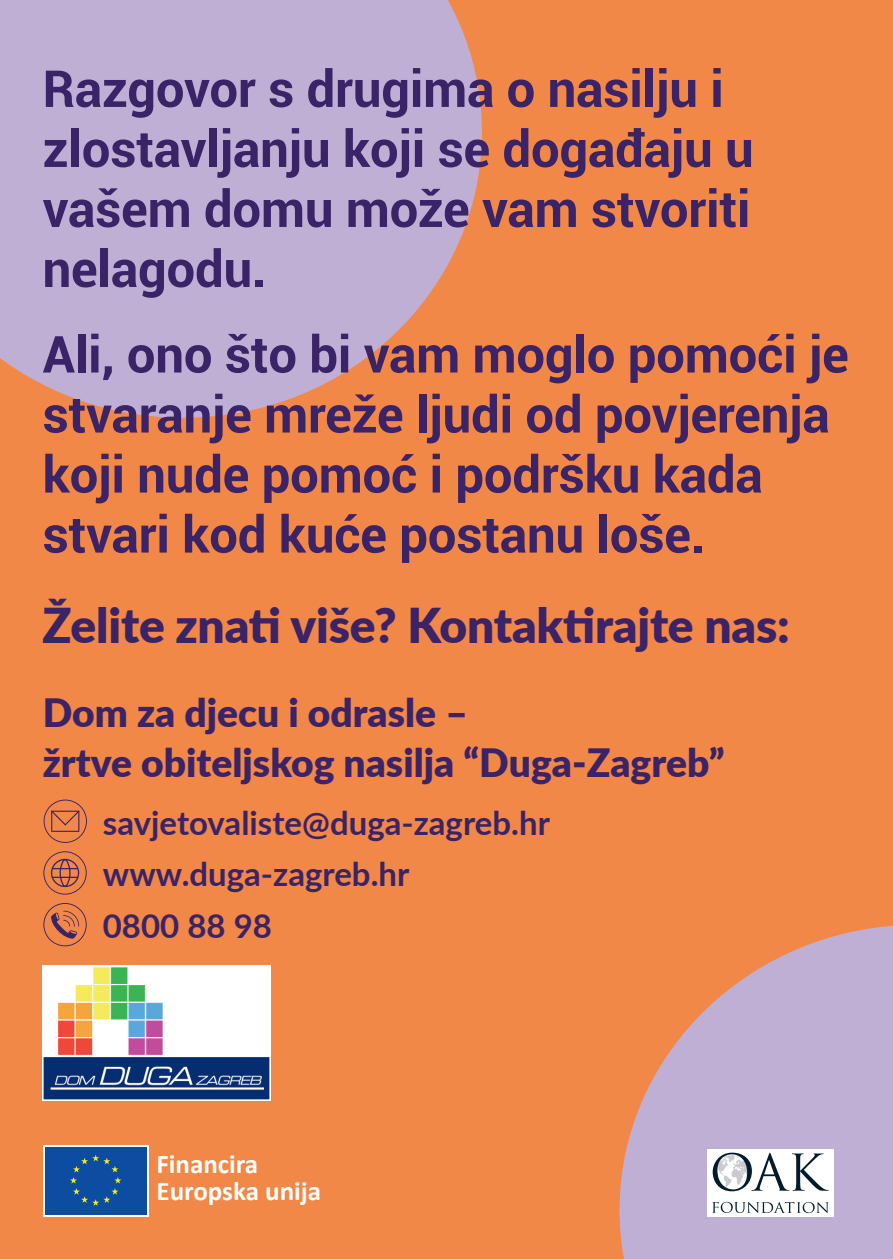
<style>
.page{position:relative;width:893px;height:1259px;background:#f18847}
.page>*{position:absolute;margin:0;border:0;box-sizing:border-box;transform-origin:0 0}
.t1{font:700 51px/60px "Roboto";letter-spacing:-.005em;color:#3b2367}
.t2{font:900 48px "Lato";letter-spacing:-.005em;color:#3b2367}
.t3{font:900 39px "Lato";color:#3b2367}
.t4{font:700 33px "Lato";color:#3b2367}
.t5{font:700 27px "Calibri";color:#fff}
</style>
<div class="page">
<svg style="left:620px;top:924px;width:273px;height:335px;background:#caa6b4"></svg>
<svg style="left:0;top:0;width:482px;height:418px;background:#c5aac3"></svg>
<svg style="left:43px;top:1144px;width:106px;height:72px"></svg>
<div style="left:45px;top:1146px;width:102px;height:68px;background:#0d4da1"></div>
<svg style="left:70px;top:1155px;width:51px;height:50px"></svg>
<div style="left:707px;top:1149px;width:126px;height:67px;background:#fff"></div>
<svg style="left:712px;top:1201px;width:117px;height:12px"></svg>
<svg style="left:713px;top:1152px;width:116px;height:39px"></svg>
<svg style="left:44px;top:799px;width:43px;height:44px;background:#d6794b"></svg>
<svg style="left:43px;top:851px;width:44px;height:43px;background:#ce744c"></svg>
<svg style="left:43px;top:903px;width:44px;height:43px;background:#ce744c"></svg>
<img style="left:42px;top:965px;width:229px;height:135px">
<div style="left:157px;top:1142px;width:245px;height:68px;background:#f18847"></div>
<p class="t1" style="left:43px;top:57px;width:713px">Razgovor s drugima o nasilju i zlostavljanju koji se događaju u vašem domu može vam stvoriti nelagodu.</p>
<p class="t1" style="left:43px;top:322px;width:808px">Ali, ono što bi vam moglo pomoći je stvaranje mreže ljudi od povjerenja koji nude pomoć i podršku kada stvari kod kuće postanu loše.</p>
<p class="t2" style="left:43px;top:589px;width:749px">Želite znati više? Kontaktirajte nas:</p>
<p class="t3" style="left:43px;top:683px;width:427px">Dom za djecu i odrasle –</p>
<p class="t3" style="left:43px;top:734px;width:683px">žrtve obiteljskog nasilja “Duga-Zagreb”</p>
<p class="t4" style="left:103px;top:798px;width:449px">savjetovaliste@duga-zagreb.hr</p>
<p class="t4" style="left:103px;top:850px;width:308px">www.duga-zagreb.hr</p>
<p class="t4" style="left:103px;top:901px;width:171px">0800 88 98</p>
<p class="t5" style="left:157px;top:1144px;width:103px">Financira</p>
<p class="t5" style="left:157px;top:1171px;width:166px">Europska unija</p>
</div>
